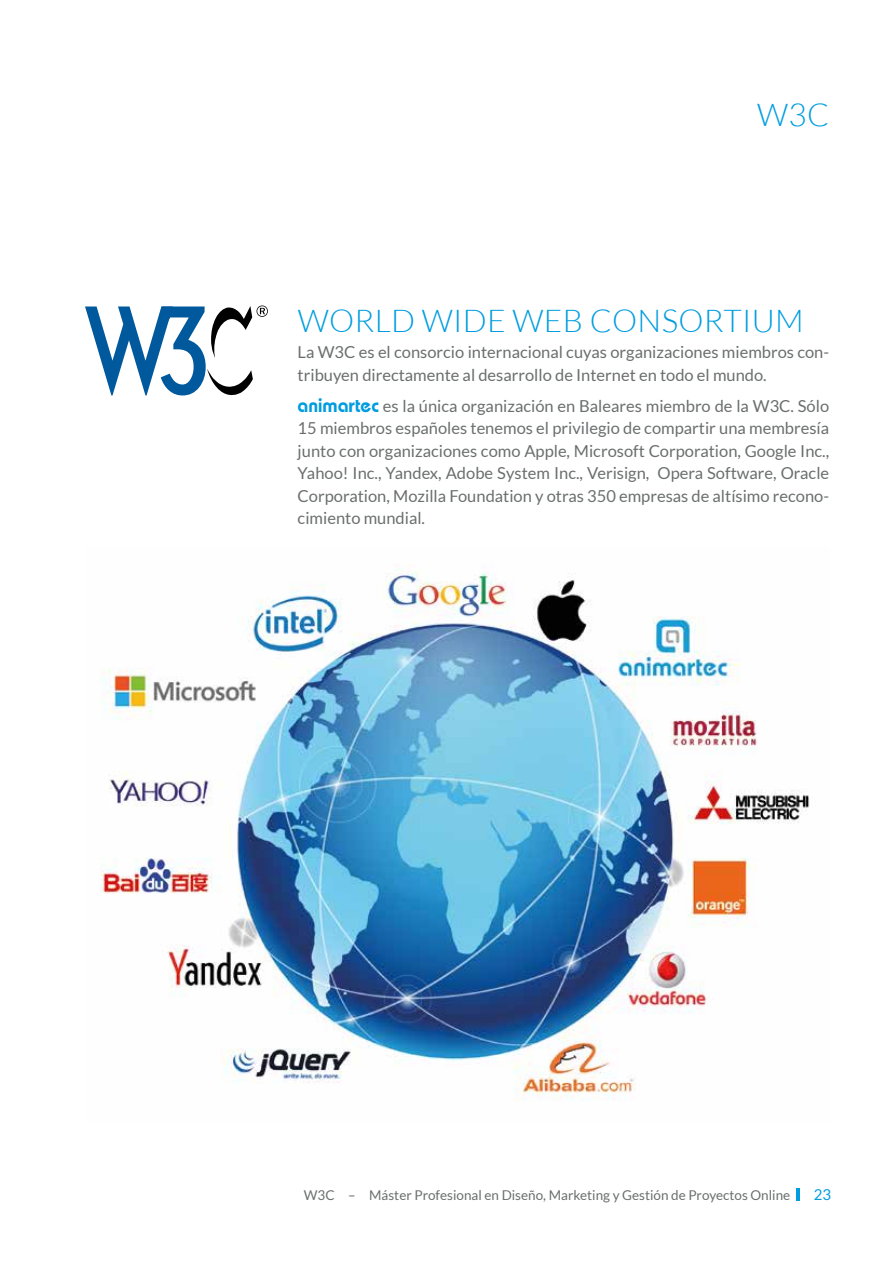
<style>
.page{position:relative;width:893px;height:1263px;background:#fff}
.page>*{position:absolute;margin:0;border:0;box-sizing:border-box;transform-origin:0 0}
.t1{font:300 31.5px "Lato";letter-spacing:.01em;color:#009ddf}
.t2{font:16.5px/22.5px "Lato";color:#6b6e6e}
.t3{font:15px "Lato";color:#009ddf}
.t4{font:13.5px "Lato";color:#6b6e6e}
.s1{font-family:"Bauhaus";font-weight:600;font-size:19.5px;color:#009ddf}
</style>
<div class="page">
<svg style="left:796px;top:1188px;width:3px;height:12px"></svg>
<svg style="left:85px;top:305px;width:183px;height:91px"></svg>
<img style="left:100px;top:564px;width:709px;height:537px">
<h1 class="t1" style="left:757px;top:97px;width:74px">W3C</h1>
<h1 class="t1" style="left:298px;top:303px;width:508px">WORLD WIDE WEB CONSORTIUM</h1>
<p class="t2" style="left:298px;top:341px;width:533px">La W3C es el consorcio internacional cuyas organizaciones miembros con&shy;tribuyen directamente al desarrollo de Internet en todo el mundo.</p>
<p class="t2" style="left:298px;top:394px;width:533px;text-align:justify"><span class="s1">animartec</span> es la única organización en Baleares miembro de la W3C. Sólo 15 miembros españoles tenemos el privilegio de compartir una membresía junto con organizaciones como Apple, Microsoft Corporation, Google Inc., Yahoo! Inc., Yandex, Adobe System Inc., Verisign, Opera Software, Oracle Corporation, Mozilla Foundation y otras 350 empresas de altísimo recono&shy;cimiento mundial.</p>
<p class="t4" style="left:304px;top:1188px;width:488px">W3C – Máster Profesional en Diseño, Marketing y Gestión de Proyectos Online</p>
<p class="t3" style="left:814px;top:1186px;width:19px">23</p>
</div>
